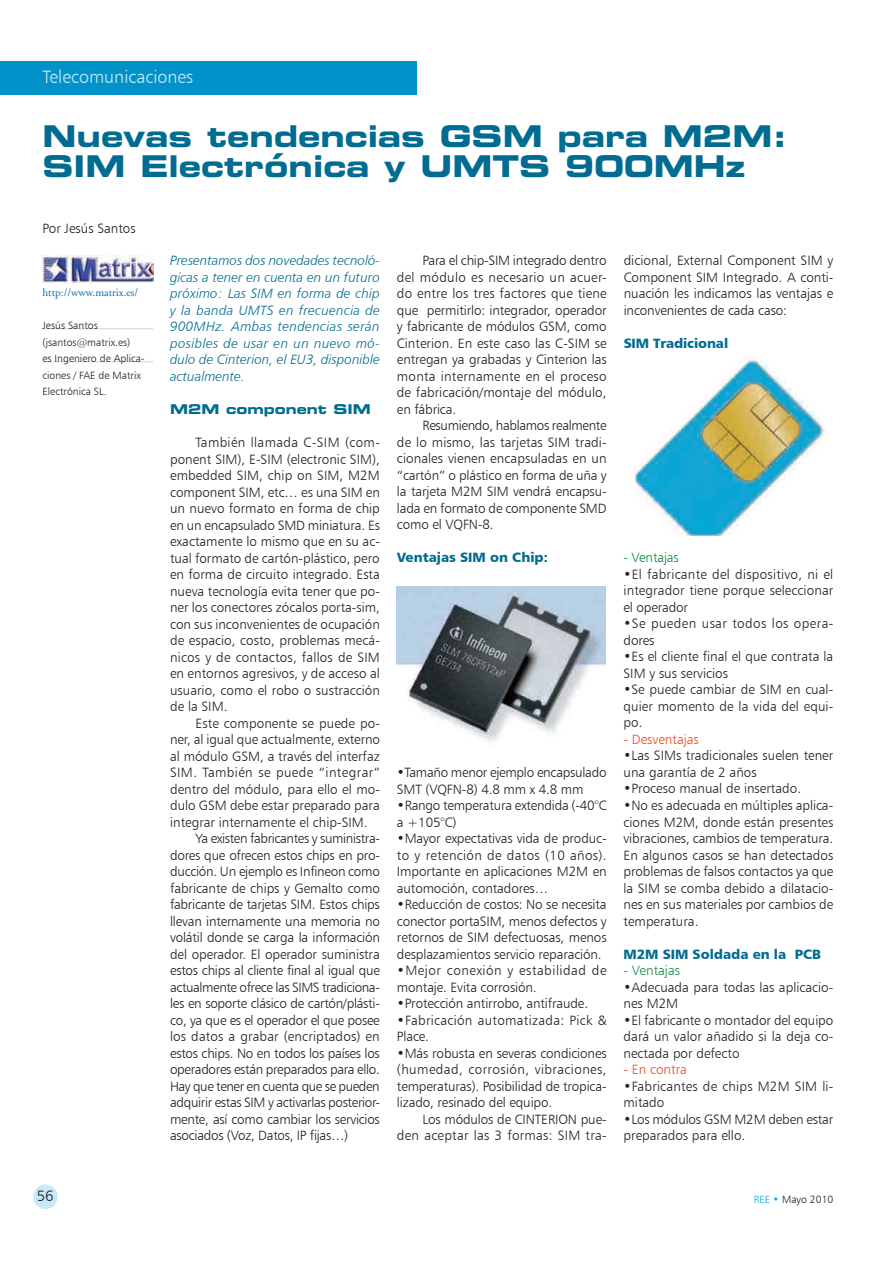
<style>
.page{position:relative;width:893px;height:1263px;background:#fff}
.page>*{position:absolute;margin:0;border:0;box-sizing:border-box;transform-origin:0 0}
.t1{font:30px/30px "Eurostile Bold Extended Two";color:#006c91}
.t2{font:18px "Humanist 777 BT Light B";color:#c6eafa}
.t3{font:15px "Humanist 777 BT Light B";color:#231f20}
.t4{font:13.5px/16.5px "Humanist 777 BT Light B";letter-spacing:-.01em;color:#231f20;text-align:justify}
.t5{font:13.5px/16.5px "Humanist 777 BT Light Italic B";color:#006c91;text-align:justify}
.t6{font:13.5px "Humanist 777 BT Light B";letter-spacing:-.03em;color:#231f20}
.t7{font:13.5px/16.5px "Humanist 777 BT Light B";letter-spacing:.03em;color:#231f20}
.t8{font:13.5px "Humanist 777 BT Black B";color:#006c91}
.t9{font:13.5px/16.5px "Humanist 777 BT Light B";letter-spacing:.035em;color:#231f20}
.t10{font:13.5px/16.5px "Humanist 777 BT Light B";letter-spacing:.02em;color:#231f20}
.t11{font:13.5px/16.5px "Humanist 777 BT Light B";letter-spacing:.015em;color:#231f20}
.t12{font:13.5px "Humanist 777 BT Light B";letter-spacing:.01em;color:#231f20}
.t13{font:13.5px "Humanist 777 BT Light B";color:#f04c27}
.t14{font:13.5px "Humanist 777 BT Light B";letter-spacing:-.01em;color:#138c44}
.t15{font:13.5px "Eurostile Bold Extended Two";color:#006c91}
.t16{font:11.25px "Adobe Garamond";color:#0076a3}
.t17{font:10.5px/16.5px "Humanist 777 BT Light B";color:#231f20}
.s1{color:#00aeef}
</style>
<div class="page">
<div style="left:33px;top:1184px;width:25px;height:25px;background:#c6eafa;border-radius:50%"></div>
<div style="left:0;top:61px;width:417px;height:33px;background:#0092c8"></div>
<hr style="left:43px;top:328px;width:110px;height:1px;background:#c3dae5">
<hr style="left:43px;top:361px;width:110px;height:1px;background:#c3dae5">
<img style="left:43px;top:255px;width:110px;height:28px">
<img style="left:397px;top:586px;width:208px;height:156px">
<img style="left:634px;top:359px;width:193px;height:177px">
<h2 class="t2" style="left:43px;top:65px;width:152px">Telecomunicaciones</h2>
<h1 class="t1" style="left:43px;top:120px;width:746px">Nuevas tendencias GSM para M2M:<br>SIM Electrónica y UMTS 900MHz</h1>
<p class="t4" style="left:43px;top:220px;width:95px">Por Jesús Santos</p>
<p class="t16" style="left:43px;top:287px;width:97px">http://www.matrix.es/</p>
<p class="t17" style="left:43px;top:317px;width:104px">Jesús Santos (jsantos@matrix.es)<br>es Ingeniero de Aplica&shy;ciones / FAE de Matrix<br>Electrónica SL.</p>
<p class="t5" style="left:170px;top:252px;width:211px">Presentamos dos novedades tecnoló&shy;gicas a tener en cuenta en un futuro próximo: Las SIM en forma de chip y la banda UMTS en frecuencia de 900MHz. Ambas tendencias serán posibles de usar en un nuevo mó&shy;dulo de Cinterion, el EU3, disponible actualmente.</p>
<p class="t4" style="left:397px;top:252px;width:211px;text-indent:26px">Para el chip-SIM integrado dentro del módulo es necesario un acuer&shy;do entre los tres factores que tiene que permitirlo: integrador, operador y fabricante de módulos GSM, como Cinterion. En este caso las C-SIM se entregan ya grabadas y Cinterion las monta internamente en el proceso de fabricación/montaje del módulo, en fábrica.</p>
<p class="t4" style="left:397px;top:417px;width:211px;text-indent:26px">Resumiendo, hablamos realmente de lo mismo, las tarjetas SIM tradi&shy;cionales vienen encapsuladas en un “cartón” o plástico en forma de uña y la tarjeta M2M SIM vendrá encapsu&shy;lada en formato de componente SMD como el VQFN-8.</p>
<p class="t8" style="left:397px;top:549px;width:152px">Ventajas SIM on Chip:</p>
<p class="t15" style="left:170px;top:400px;width:202px">M2M component SIM</p>
<p class="t4" style="left:170px;top:434px;width:211px;text-indent:26px">También llamada C-SIM (com&shy;ponent SIM), E-SIM (electronic SIM), embedded SIM, chip on SIM, M2M component SIM, etc… es una SIM en un nuevo formato en forma de chip en un encapsulado SMD miniatura. Es exactamente lo mismo que en su ac&shy;tual formato de cartón-plástico, pero en forma de circuito integrado. Esta nueva tecnología evita tener que po&shy;ner los conectores zócalos porta-sim, con sus inconvenientes de ocupación de espacio, costo, problemas mecá&shy;nicos y de contactos, fallos de SIM en entornos agresivos, y de acceso al usuario, como el robo o sustracción de la SIM.</p>
<p class="t4" style="left:196px;top:714px;width:186px">Este componente se puede po-</p>
<p class="t4" style="left:170px;top:731px;width:211px">ner, al igual que actualmente, externo</p>
<p class="t4" style="left:170px;top:747px;width:211px">al módulo GSM, a través del interfaz</p>
<p class="t7" style="left:170px;top:764px;width:211px">SIM. También se puede “integrar”</p>
<p class="t4" style="left:170px;top:780px;width:211px">dentro del módulo, para ello el mo-</p>
<p class="t4" style="left:170px;top:797px;width:211px">dulo GSM debe estar preparado para</p>
<p class="t4" style="left:170px;top:813px;width:199px">integrar internamente el chip-SIM.</p>
<p class="t4" style="left:196px;top:830px;width:186px">Ya existen fabricantes y suministra-</p>
<p class="t4" style="left:170px;top:846px;width:211px">dores que ofrecen estos chips en pro-</p>
<p class="t4" style="left:170px;top:863px;width:211px">ducción. Un ejemplo es Infineon como</p>
<p class="t4" style="left:170px;top:879px;width:211px">fabricante de chips y Gemalto como</p>
<p class="t4" style="left:170px;top:896px;width:211px">fabricante de tarjetas SIM. Estos chips</p>
<p class="t4" style="left:170px;top:912px;width:211px">llevan internamente una memoria no</p>
<p class="t4" style="left:170px;top:929px;width:211px">volátil donde se carga la información</p>
<p class="t4" style="left:170px;top:945px;width:211px">del operador. El operador suministra</p>
<p class="t4" style="left:170px;top:962px;width:211px">estos chips al cliente final al igual que</p>
<p class="t6" style="left:170px;top:979px;width:211px">actualmente ofrece las SIMS tradiciona-</p>
<p class="t4" style="left:170px;top:995px;width:211px">les en soporte clásico de cartón/plásti-</p>
<p class="t4" style="left:170px;top:1011px;width:211px">co, ya que es el operador el que posee</p>
<p class="t12" style="left:170px;top:1028px;width:211px">los datos a grabar (encriptados) en</p>
<p class="t4" style="left:170px;top:1044px;width:211px">estos chips. No en todos los países los</p>
<p class="t4" style="left:170px;top:1061px;width:211px">operadores están preparados para ello.</p>
<p class="t6" style="left:170px;top:1078px;width:211px">Hay que tener en cuenta que se pueden</p>
<p class="t4" style="left:170px;top:1094px;width:211px">adquirir estas SIM y activarlas posterior-</p>
<p class="t4" style="left:170px;top:1110px;width:211px">mente, así como cambiar los servicios</p>
<p class="t4" style="left:170px;top:1127px;width:180px">asociados (Voz, Datos, IP fijas…)</p>
<p class="t4" style="left:397px;top:764px;width:211px">•Tamaño menor ejemplo encapsulado<br>SMT (VQFN-8) 4.8 mm x 4.8 mm</p>
<p class="t4" style="left:397px;top:797px;width:211px">•Rango temperatura extendida (-40°C a +105°C)</p>
<p class="t4" style="left:397px;top:830px;width:211px">•Mayor expectativas vida de produc&shy;to y retención de datos (10 años).<br>Importante en aplicaciones M2M en automoción, contadores…</p>
<p class="t4" style="left:397px;top:896px;width:211px">•Reducción de costos: No se necesita conector portaSIM, menos defectos y retornos de SIM defectuosas, menos desplazamientos servicio reparación.</p>
<p class="t9" style="left:397px;top:962px;width:211px">•Mejor conexión y estabilidad de montaje. Evita corrosión.</p>
<p class="t4" style="left:397px;top:995px;width:193px">•Protección antirrobo, antifraude.</p>
<p class="t10" style="left:397px;top:1011px;width:211px">•Fabricación automatizada: Pick &amp;<br>Place.</p>
<p class="t4" style="left:397px;top:1044px;width:211px">•Más robusta en severas condiciones (humedad, corrosión, vibraciones, temperaturas). Posibilidad de tropica&shy;lizado, resinado del equipo.</p>
<p class="t4" style="left:397px;top:1110px;width:211px;text-align:right">Los módulos de CINTERION pue&shy;den aceptar las 3 formas: SIM tra-</p>
<p class="t4" style="left:624px;top:252px;width:211px">dicional, External Component SIM y Component SIM Integrado. A conti&shy;nuación les indicamos las ventajas e inconvenientes de cada caso:</p>
<p class="t8" style="left:624px;top:335px;width:106px">SIM Tradicional</p>
<p class="t14" style="left:624px;top:549px;width:57px">- Ventajas</p>
<p class="t4" style="left:624px;top:566px;width:211px">•El fabricante del dispositivo, ni el integrador tiene porque seleccionar el operador</p>
<p class="t7" style="left:624px;top:615px;width:211px">•Se pueden usar todos los opera&shy;dores</p>
<p class="t4" style="left:624px;top:648px;width:211px">•Es el cliente final el que contrata la<br>SIM y sus servicios</p>
<p class="t4" style="left:624px;top:681px;width:211px">•Se puede cambiar de SIM en cual&shy;quier momento de la vida del equi&shy;po.</p>
<p class="t13" style="left:624px;top:731px;width:77px">- Desventajas</p>
<p class="t4" style="left:624px;top:747px;width:211px">•Las SIMs tradicionales suelen tener una garantía de 2 años</p>
<p class="t4" style="left:624px;top:780px;width:179px">•Proceso manual de insertado.</p>
<p class="t4" style="left:624px;top:797px;width:211px">•No es adecuada en múltiples aplica&shy;ciones M2M, donde están presentes vibraciones, cambios de temperatura.<br>En algunos casos se han detectados problemas de falsos contactos ya que la SIM se comba debido a dilatacio&shy;nes en sus materiales por cambios de temperatura.</p>
<p class="t8" style="left:624px;top:945px;width:199px">M2M SIM Soldada en la PCB</p>
<p class="t14" style="left:624px;top:962px;width:58px">- Ventajas</p>
<p class="t4" style="left:624px;top:978px;width:211px">•Adecuada para todas las aplicacio&shy;nes M2M</p>
<p class="t4" style="left:624px;top:1011px;width:211px">•El fabricante o montador del equipo dará un valor añadido si la deja co&shy;nectada por defecto</p>
<p class="t13" style="left:624px;top:1061px;width:65px">- En contra</p>
<p class="t11" style="left:624px;top:1077px;width:211px">•Fabricantes de chips M2M SIM li&shy;mitado</p>
<p class="t4" style="left:624px;top:1110px;width:211px">•Los módulos GSM M2M deben estar preparados para ello.</p>
<p class="t3" style="left:37px;top:1186px;width:18px">56</p>
<p class="t17" style="left:754px;top:1191px;width:81px"><span class="s1">REE •</span> Mayo 2010</p>
</div>
